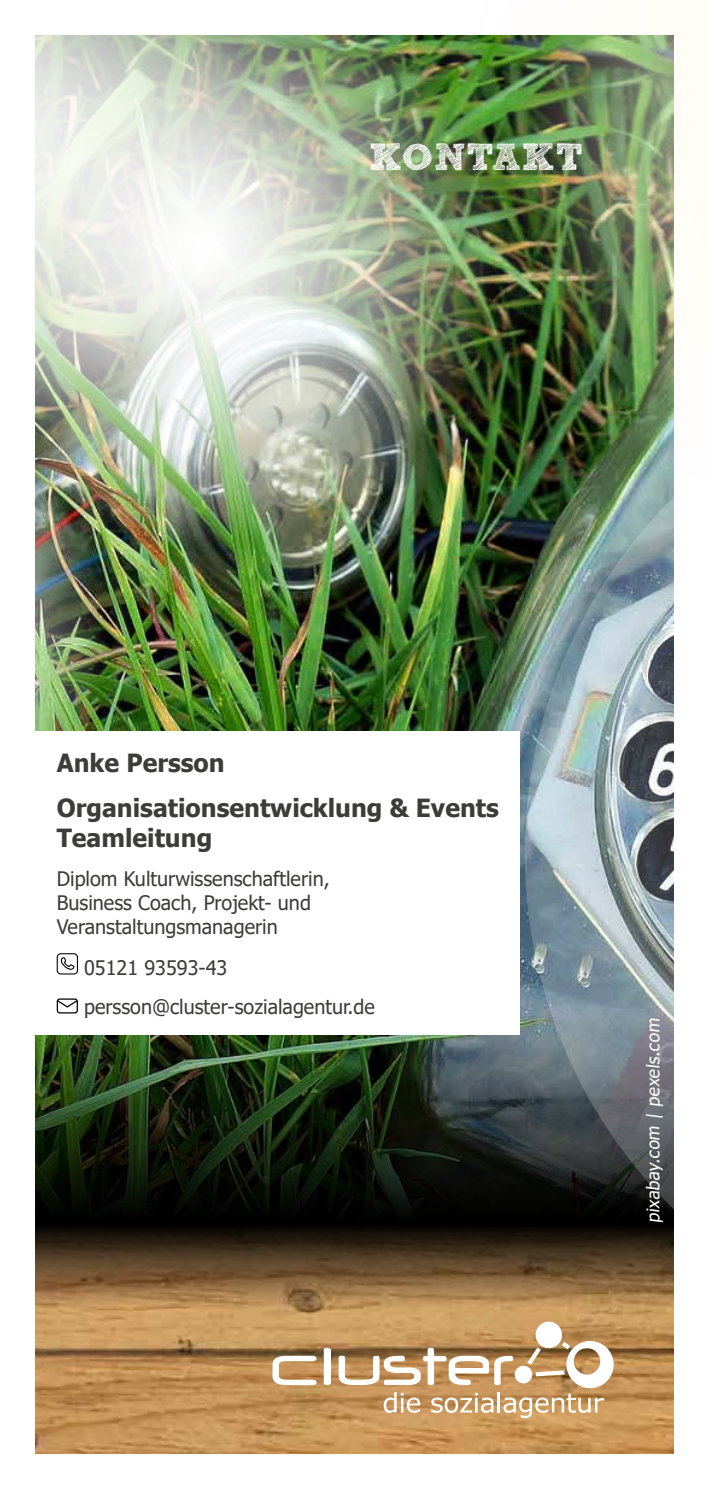
<style>
.page{position:relative;width:709px;height:1489px;background:#fff}
.page>*{position:absolute;margin:0;border:0;box-sizing:border-box;transform-origin:0 0}
.t1{font:700 37.5px "Sketch Block";letter-spacing:.02em;color:#fff}
.t2{font:700 25px/45px "Tahoma";color:#3c3c3b}
.t3{font:20px/24px "Tahoma";color:#3c3c3b}
.t4{font:17.5px "Tahoma";color:#fff}
</style>
<div class="page">
<img style="left:35px;top:585px;width:638px;height:868px">
<img style="left:538px;top:35px;width:136px;height:309px">
<svg style="left:35px;top:1222px;width:487px;height:84px;background:#5e462b"></svg>
<img style="left:35px;top:1010px;width:487px;height:212px">
<img style="left:522px;top:344px;width:152px;height:1011px">
<svg style="left:272px;top:1355px;width:45px;height:29px"></svg>
<svg style="left:324px;top:1347px;width:7px;height:37px"></svg>
<svg style="left:338px;top:1320px;width:277px;height:97px"></svg>
<img style="left:35px;top:585px;width:98px;height:146px">
<img style="left:35px;top:35px;width:503px;height:550px">
<div style="left:35px;top:731px;width:485px;height:303px;background:#fff"></div>
<div style="left:57px;top:953px;width:21px;height:21px;border:1px solid #000;border-radius:3px"></div>
<svg style="left:60px;top:957px;width:15px;height:13px"></svg>
<div style="left:57px;top:998px;width:21px;height:15px;border:1px solid #000;border-radius:2px"></div>
<svg style="left:56px;top:998px;width:22px;height:10px"></svg>
<h1 class="t1" style="left:369px;top:133px;width:215px">KONTAKT</h1>
<p class="t2" style="left:57px;top:741px;width:444px">Anke Persson<br>Organisationsentwicklung &amp; Events</p>
<p class="t2" style="left:57px;top:816px;width:157px">Teamleitung</p>
<p class="t3" style="left:57px;top:868px;width:274px">Diplom Kulturwissenschaftlerin,<br>Business Coach, Projekt- und<br>Veranstaltungsmanagerin</p>
<p class="t3" style="left:84px;top:948px;width:292px;line-height:39px">05121 93593-43 persson@cluster-sozialagentur.de</p>
<p class="t4" style="left:641px;top:1222px;width:209px;rotate:-90deg">pixabay.com | pexels.com</p>
</div>
